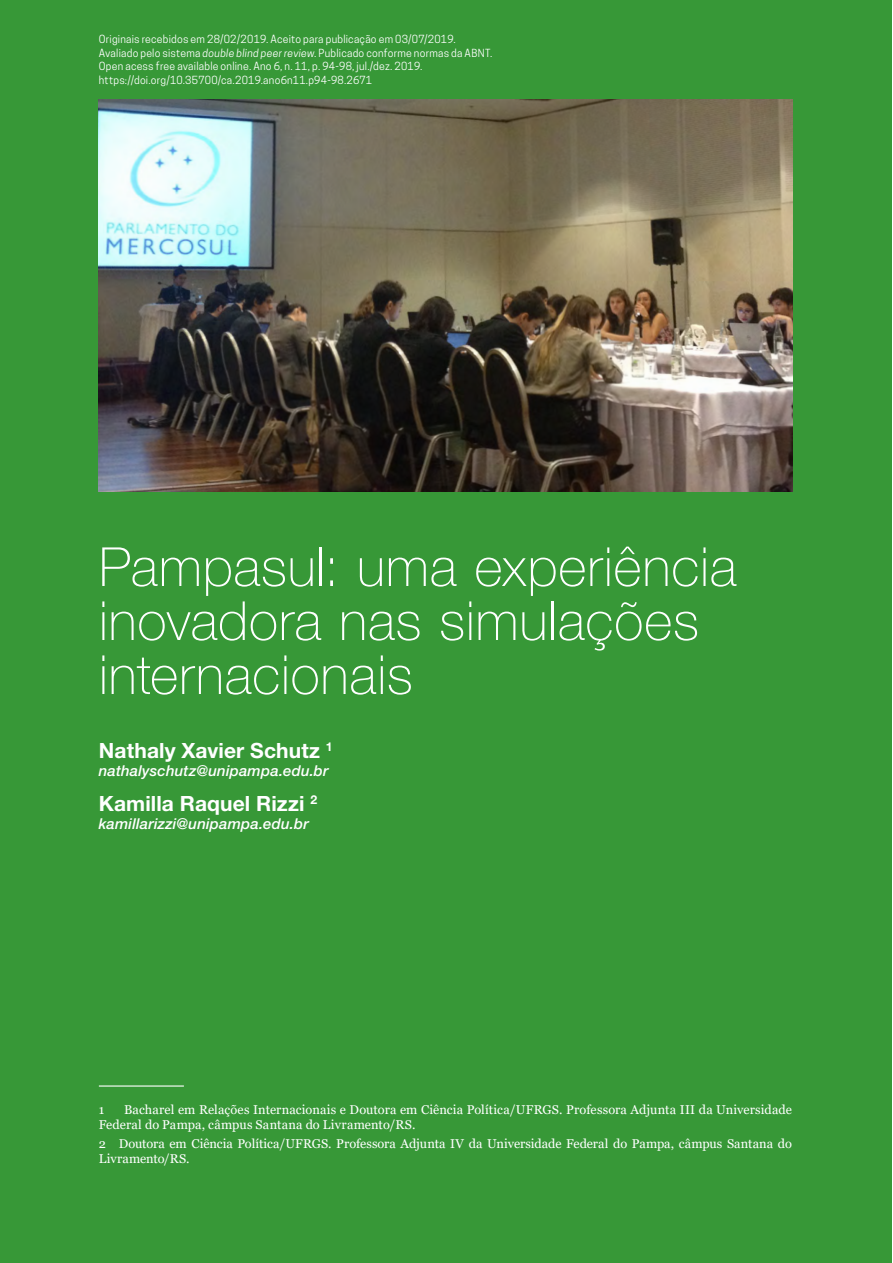
<style>
.page{position:relative;width:893px;height:1263px;background:#fff}
.page>*{position:absolute;margin:0;border:0;box-sizing:border-box;transform-origin:0 0}
.t1{font:100 54px/54px "Helvetica Neue LT Pro";letter-spacing:.015em;color:#fff}
.t2{font:700 21px "Helvetica Neue LT Pro";letter-spacing:.005em;color:#fff}
.t3{font:italic 500 15px "Helvetica Neue LT Pro";letter-spacing:.01em;color:#fff}
.t4{font:12.75px/15px "Georgia";letter-spacing:.005em;color:#fff}
.t5{font:10.5px/13.5px "Cooper Hewitt";letter-spacing:.02em;color:#fff}
.s1{font-style:italic}
</style>
<div class="page">
<div style="left:0;top:0;width:892px;height:1263px;background:#379837"></div>
<hr style="left:99px;top:1085px;width:85px;height:1px;background:#fff">
<img style="left:99px;top:100px;width:693px;height:391px">
<p class="t5" style="left:99px;top:33px;width:395px">Originais recebidos em 28/02/2019. Aceito para publicação em 03/07/2019.<br>Avaliado pelo sistema <span class="s1">double blind peer review</span>. Publicado conforme normas da ABNT.<br>Open acess free available online. Ano 6, n. 11, p. 94-98, jul./dez. 2019. https://doi.org/10.35700/ca.2019.ano6n11.p94-98.2671</p>
<h1 class="t1" style="left:99px;top:540px;width:639px">Pampasul: uma experiência inovadora nas simulações internacionais</h1>
<h2 class="t2" style="left:99px;top:737px;width:235px">Nathaly Xavier Schutz <sup>1</sup></h2>
<p class="t3" style="left:99px;top:761px;width:231px">nathalyschutz@unipampa.edu.br</p>
<h2 class="t2" style="left:99px;top:790px;width:220px">Kamilla Raquel Rizzi <sup>2</sup></h2>
<p class="t3" style="left:99px;top:814px;width:212px">kamillarizzi@unipampa.edu.br</p>
<p class="t4" style="left:99px;top:1102px;width:695px;text-indent:25px">Bacharel em Relações Internacionais e Doutora em Ciência Política/UFRGS. Professora Adjunta III da Universidade<br>Federal do Pampa, câmpus Santana do Livramento/RS.</p>
<p class="t4" style="left:99px;top:1136px;width:695px">2 Doutora em Ciência Política/UFRGS. Professora Adjunta IV da Universidade Federal do Pampa, câmpus Santana do<br>Livramento/RS.</p>
<p class="t4" style="left:99px;top:1102px;width:7px">1</p>
</div>
